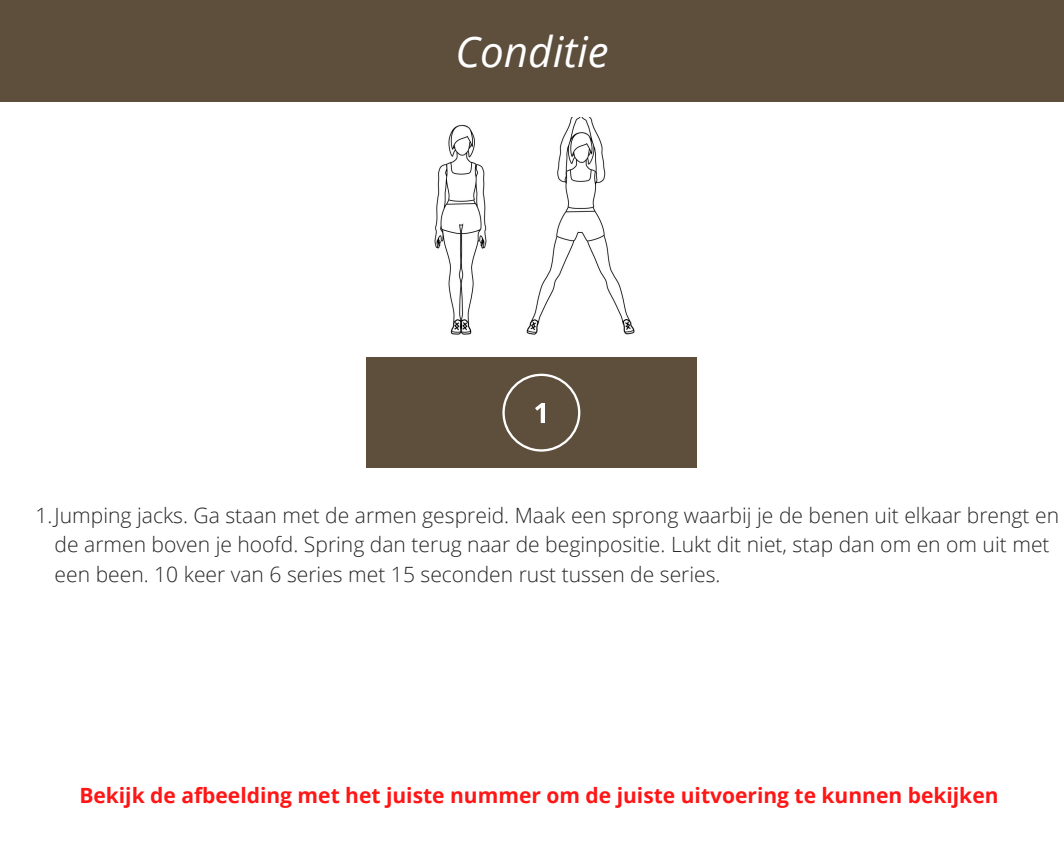
<style>
.page{position:relative;width:1064px;height:851px;background:#fff}
.page>*{position:absolute;margin:0;border:0;box-sizing:border-box;transform-origin:0 0}
.t1{font:italic 42.3px "Open Sans";color:#fff}
.t2{font:300 21px/29.4px "Open Sans";color:#272628}
.t3{font:700 21px "Open Sans";color:#ff1616}
</style>
<div class="page">
<img style="left:434px;top:117px;width:201px;height:218px">
<div style="left:0;top:0;width:1063px;height:102px;background:#5e4f3c"></div>
<div style="left:367px;top:357px;width:329px;height:111px;background:#5e4f3c"></div>
<svg style="left:502px;top:373px;width:78px;height:78px"></svg>
<h1 class="t1" style="left:455px;top:22px;width:155px">Conditie</h1>
<p class="t2" style="left:55px;top:500px;width:1005px;text-indent:-19px">1.Jumping jacks. Ga staan met de armen gespreid. Maak een sprong waarbij je de benen uit elkaar brengt en de armen boven je hoofd. Spring dan terug naar de beginpositie. Lukt dit niet, stap dan om en om uit met een been. 10 keer van 6 series met 15 seconden rust tussen de series.</p>
<p class="t3" style="left:79px;top:780px;width:920px">Bekijk de afbeelding met het juiste nummer om de juiste uitvoering te kunnen bekijken</p>
</div>
